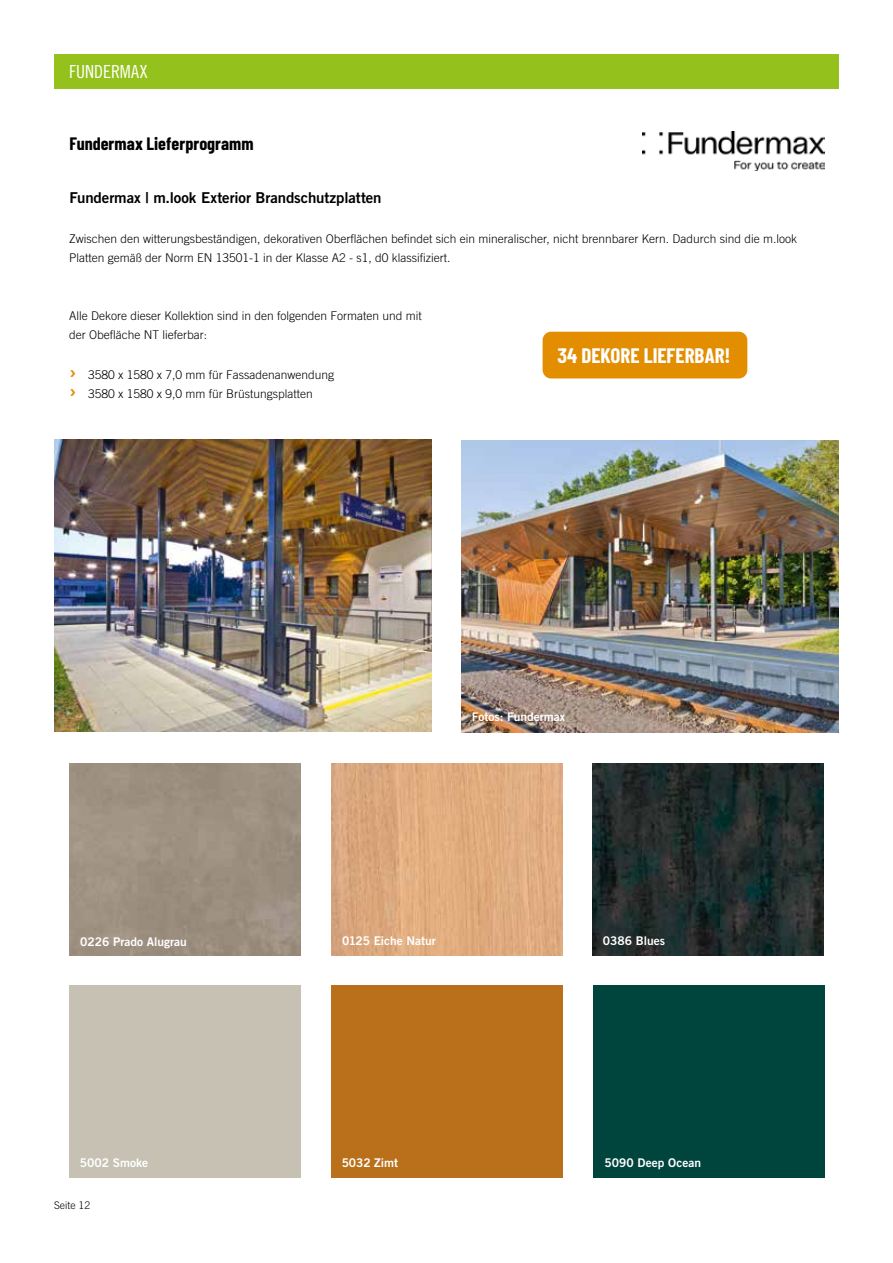
<style>
.page{position:relative;width:893px;height:1263px;background:#fff}
.page>*{position:absolute;margin:0;border:0;box-sizing:border-box;transform-origin:0 0}
.t1{font:700 21px "Barlow Condensed";letter-spacing:-.005em;color:#fff}
.t2{font:700 18px "Barlow Condensed";color:#000}
.t3{font:18px "Trade Gothic LT Std Cn 18";letter-spacing:.005em;color:#fff}
.t4{font:15px "Trade Gothic LT Std Bd 2";letter-spacing:-.005em;color:#000}
.t5{font:300 12px/19.5px "Trade Gothic LT Std";color:#000}
.t6{font:12px "Trade Gothic LT Std Bd 2";color:#fff}
.t7{font:300 10.5px "Trade Gothic LT Std";color:#000}
.s1{font-family:"Trade Gothic LT Std Bd 2";font-weight:400;font-size:21px;color:#e28e00}
</style>
<div class="page">
<div style="left:54px;top:54px;width:785px;height:34px;background:#94c11c"></div>
<img style="left:54px;top:439px;width:378px;height:292px">
<img style="left:642px;top:132px;width:182px;height:39px">
<div style="left:543px;top:332px;width:204px;height:46px;background:#e28e00;border-radius:9px"></div>
<img style="left:592px;top:764px;width:231px;height:192px">
<div style="left:593px;top:986px;width:231px;height:192px;background:#00443e"></div>
<div style="left:69px;top:986px;width:231px;height:192px;background:#c7c1b4"></div>
<div style="left:331px;top:986px;width:231px;height:192px;background:#ba6f1a"></div>
<img style="left:331px;top:764px;width:231px;height:192px">
<img style="left:461px;top:441px;width:378px;height:292px">
<h2 class="t3" style="left:69px;top:60px;width:80px">FUNDERMAX</h2>
<h2 class="t2" style="left:70px;top:132px;width:185px">Fundermax Lieferprogramm</h2>
<p class="t4" style="left:70px;top:188px;width:314px">Fundermax | m.look Exterior Brandschutzplatten</p>
<p class="t5" style="left:69px;top:228px;width:729px">Zwischen den witterungsbeständigen, dekorativen Oberflächen befindet sich ein mineralischer, nicht brennbarer Kern. Dadurch sind die m.look<br>Platten gemäß der Norm EN 13501-1 in der Klasse A2 - s1, d0 klassifiziert.</p>
<p class="t5" style="left:69px;top:306px;width:354px">Alle Dekore dieser Kollektion sind in den folgenden Formaten und mit der Obefläche NT lieferbar:</p>
<p class="t5" style="left:69px;top:364px;width:267px"><span class="s1">›</span> 3580 x 1580 x 7,0 mm für Fassadenanwendung <span class="s1">›</span> 3580 x 1580 x 9,0 mm für Brüstungsplatten</p>
<h1 class="t1" style="left:557px;top:342px;width:175px">34 DEKORE LIEFERBAR!</h1>
<p class="t6" style="left:472px;top:709px;width:95px">Fotos: Fundermax</p>
<p class="t6" style="left:80px;top:934px;width:108px">0226 Prado Alugrau</p>
<p class="t6" style="left:342px;top:933px;width:95px">0125 Eiche Natur</p>
<p class="t6" style="left:603px;top:933px;width:64px">0386 Blues</p>
<p class="t6" style="left:80px;top:1155px;width:70px">5002 Smoke</p>
<p class="t6" style="left:605px;top:1155px;width:98px">5090 Deep Ocean</p>
<p class="t6" style="left:342px;top:1155px;width:58px">5032 Zimt</p>
<p class="t7" style="left:54px;top:1199px;width:38px">Seite 12</p>
</div>
